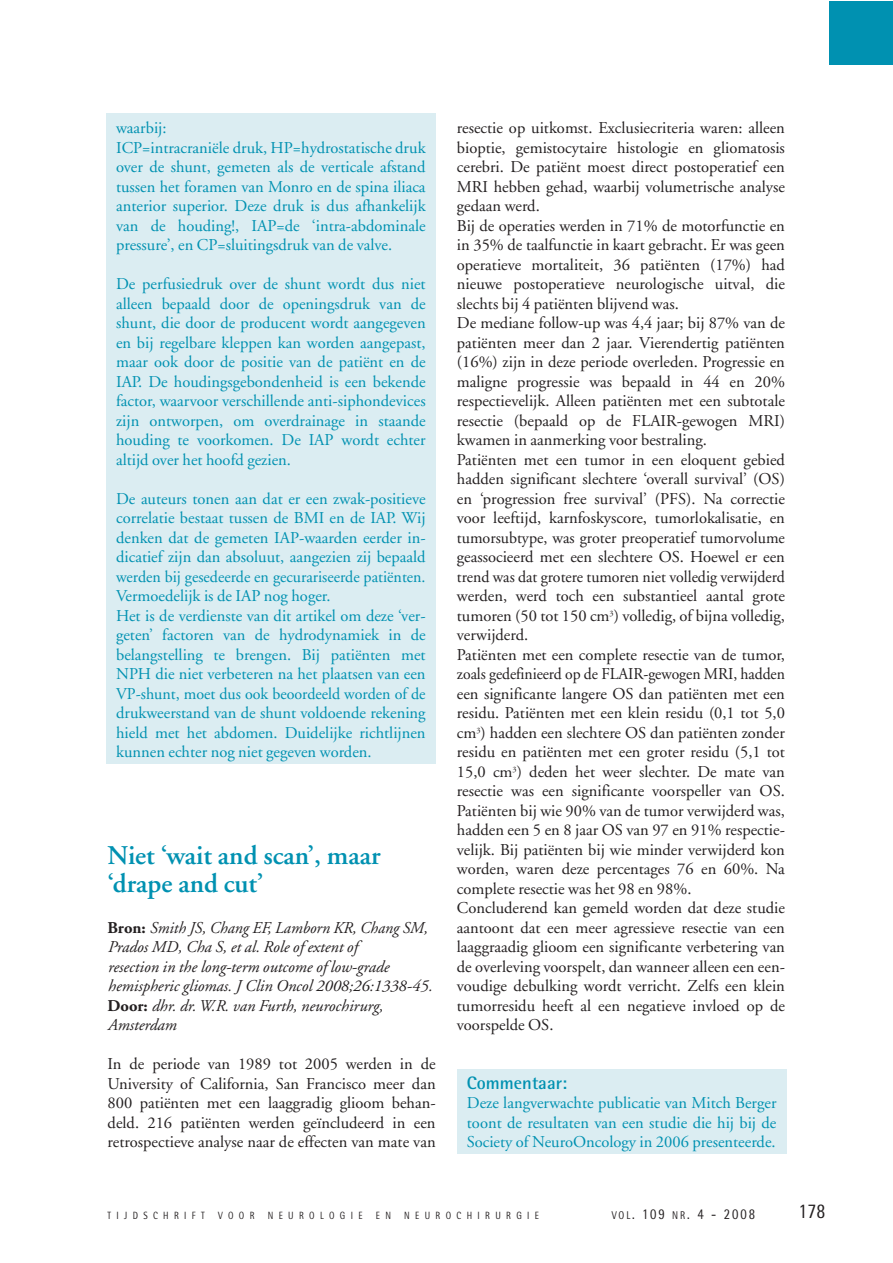
<style>
.page{position:relative;width:893px;height:1263px;background:#fff}
.page>*{position:absolute;margin:0;border:0;box-sizing:border-box;transform-origin:0 0}
.t1{font:600 27px/28.5px "Adobe Garamond";color:#0091b1}
.t2{font:21px "Rotis Semi Sans";color:#231f20;scale:.85 1}
.t3{font:700 18px "Rotis Semi Sans";color:#0091b1}
.t4{font:16.5px/19.5px "Adobe Garamond";color:#231f20;text-align:justify}
.t5{font:16.5px/19.5px "Adobe Garamond";color:#0091b1}
.t6{font:italic 16.5px/19.5px "Adobe Garamond";color:#231f20}
.t7{font:15px "Rotis Semi Sans";letter-spacing:.15em;color:#231f20;scale:.85 1}
.t8{font:10.5px "Rotis Semi Sans";letter-spacing:.6em;color:#231f20;scale:.85 1}
.s1{font-weight:700;font-style:normal}
.s2{font-size:11.25px}
</style>
<div class="page">
<div style="left:829px;top:1px;width:63px;height:64px;background:#0091b1"></div>
<div style="left:106px;top:114px;width:330px;height:650px;background:#dbedf2"></div>
<div style="left:457px;top:1069px;width:329px;height:85px;background:#dbedf2"></div>
<p class="t5" style="left:116px;top:120px;width:311px">waarbij:<br>ICP=intracraniële druk, HP=hydrostatische druk over de shunt, gemeten als de verticale afstand tussen het foramen van Monro en de spina iliaca anterior superior. Deze druk is dus afhankelijk van de houding!, IAP=de ‘intra-abdominale pressure’, en CP=sluitingsdruk van de valve.</p>
<p class="t5" style="left:116px;top:276px;width:311px;text-align:justify">De perfusiedruk over de shunt wordt dus niet alleen bepaald door de openingsdruk van de shunt, die door de producent wordt aangegeven en bij regelbare kleppen kan worden aangepast, maar ook door de positie van de patiënt en de IAP. De houdingsgebondenheid is een bekende factor, waarvoor verschillende anti-siphondevices zijn ontworpen, om overdrainage in staande houding te voorkomen. De IAP wordt echter altijd over het hoofd gezien.</p>
<p class="t5" style="left:116px;top:490px;width:311px">De auteurs tonen aan dat er een zwak-positieve correlatie bestaat tussen de BMI en de IAP. Wij denken dat de gemeten IAP-waarden eerder in&shy;dicatief zijn dan absoluut, aangezien zij bepaald werden bij gesedeerde en gecurariseerde patiënten.<br>Vermoedelijk is de IAP nog hoger.<br>Het is de verdienste van dit artikel om deze ‘ver&shy;geten’ factoren van de hydrodynamiek in de belangstelling te brengen. Bij patiënten met NPH die niet verbeteren na het plaatsen van een VP-shunt, moet dus ook beoordeeld worden of de drukweerstand van de shunt voldoende rekening hield met het abdomen. Duidelijke richtlijnen kunnen echter nog niet gegeven worden.</p>
<h1 class="t1" style="left:108px;top:844px;width:274px">Niet ‘wait and scan’, maar ‘drape and cut’</h1>
<p class="t6" style="left:108px;top:919px;width:326px"><span class="s1">Bron:</span> Smith JS, Chang EF, Lamborn KR, Chang SM, Prados MD, Cha S, et al. Role of extent of<br>resection in the long-term outcome of low-grade hemispheric gliomas. J Clin Oncol 2008;26:1338-45.<br><span class="s1">Door:</span> dhr. dr. W.R. van Furth, neurochirurg, Amsterdam</p>
<p class="t4" style="left:108px;top:1056px;width:330px">In de periode van 1989 tot 2005 werden in de University of California, San Francisco meer dan 800 patiënten met een laaggradig glioom behan&shy;deld. 216 patiënten werden geïncludeerd in een retrospectieve analyse naar de effecten van mate van</p>
<p class="t4" style="left:457px;top:120px;width:330px;text-align:left">resectie op uitkomst. Exclusiecriteria waren: alleen bioptie, gemistocytaire histologie en gliomatosis cerebri. De patiënt moest direct postoperatief een MRI hebben gehad, waarbij volumetrische analyse gedaan werd.<br>Bij de operaties werden in 71% de motorfunctie en in 35% de taalfunctie in kaart gebracht. Er was geen operatieve mortaliteit, 36 patiënten (17%) had nieuwe postoperatieve neurologische uitval, die slechts bij 4 patiënten blijvend was.<br>De mediane follow-up was 4,4 jaar; bij 87% van de patiënten meer dan 2 jaar. Vierendertig patiënten (16%) zijn in deze periode overleden. Progressie en maligne progressie was bepaald in 44 en 20% respectievelijk. Alleen patiënten met een subtotale resectie (bepaald op de FLAIR-gewogen MRI) kwamen in aanmerking voor bestraling.<br>Patiënten met een tumor in een eloquent gebied hadden significant slechtere ‘overall survival’ (OS) en ‘progression free survival’ (PFS). Na correctie voor leeftijd, karnfoskyscore, tumorlokalisatie, en tumorsubtype, was groter preoperatief tumorvolume geassocieerd met een slechtere OS. Hoewel er een trend was dat grotere tumoren niet volledig verwijderd werden, werd toch een substantieel aantal grote tumoren (50 tot 150 cm<sup>3</sup>) volledig, of bijna volledig, verwijderd.<br>Patiënten met een complete resectie van de tumor, zoals gedefinieerd op de FLAIR-gewogen MRI, hadden een significante langere OS dan patiënten met een residu. Patiënten met een klein residu (0,1 tot 5,0 cm<sup>3</sup>) hadden een slechtere OS dan patiënten zonder residu en patiënten met een groter residu (5,1 tot 15,0 cm<sup>3</sup>) deden het weer slechter. De mate van resectie was een significante voorspeller van OS.<br>Patiënten bij wie 90% van de tumor verwijderd was, hadden een 5 en 8 jaar OS van 97 en 91% respectie&shy;velijk. Bij patiënten bij wie minder verwijderd kon worden, waren deze percentages 76 en 60%. Na complete resectie was het 98 en 98%.<br>Concluderend kan gemeld worden dat deze studie aantoont dat een meer agressieve resectie van een laaggraadig glioom een significante verbetering van de overleving voorspelt, dan wanneer alleen een een&shy;voudige debulking wordt verricht. Zelfs een klein tumorresidu heeft al een negatieve invloed op de voorspelde OS.</p>
<p class="t3" style="left:467px;top:1076px;width:102px">Commentaar:</p>
<p class="t5" style="left:467px;top:1095px;width:311px;text-align:justify">Deze langverwachte publicatie van Mitch Berger toont de resultaten van een studie die hij bij de Society of NeuroOncology in 2006 presenteerde.</p>
<p class="t8" style="left:108px;top:1211px;width:116px">TIJDSCHRIFT</p>
<p class="t8" style="left:218px;top:1211px;width:44px">VOOR</p>
<p class="t8" style="left:268px;top:1211px;width:113px">NEUROLOGIE</p>
<p class="t8" style="left:376px;top:1211px;width:19px">E N</p>
<p class="t8" style="left:404px;top:1211px;width:160px">NEUROCHIRURGIE</p>
<p class="t7" style="left:612px;top:1208px;width:170px"><span class="s2">VOL</span>. 109 <span class="s2">NR</span>. 4 - 2008</p>
<p class="t2" style="left:799px;top:1204px;width:33px">178</p>
</div>
